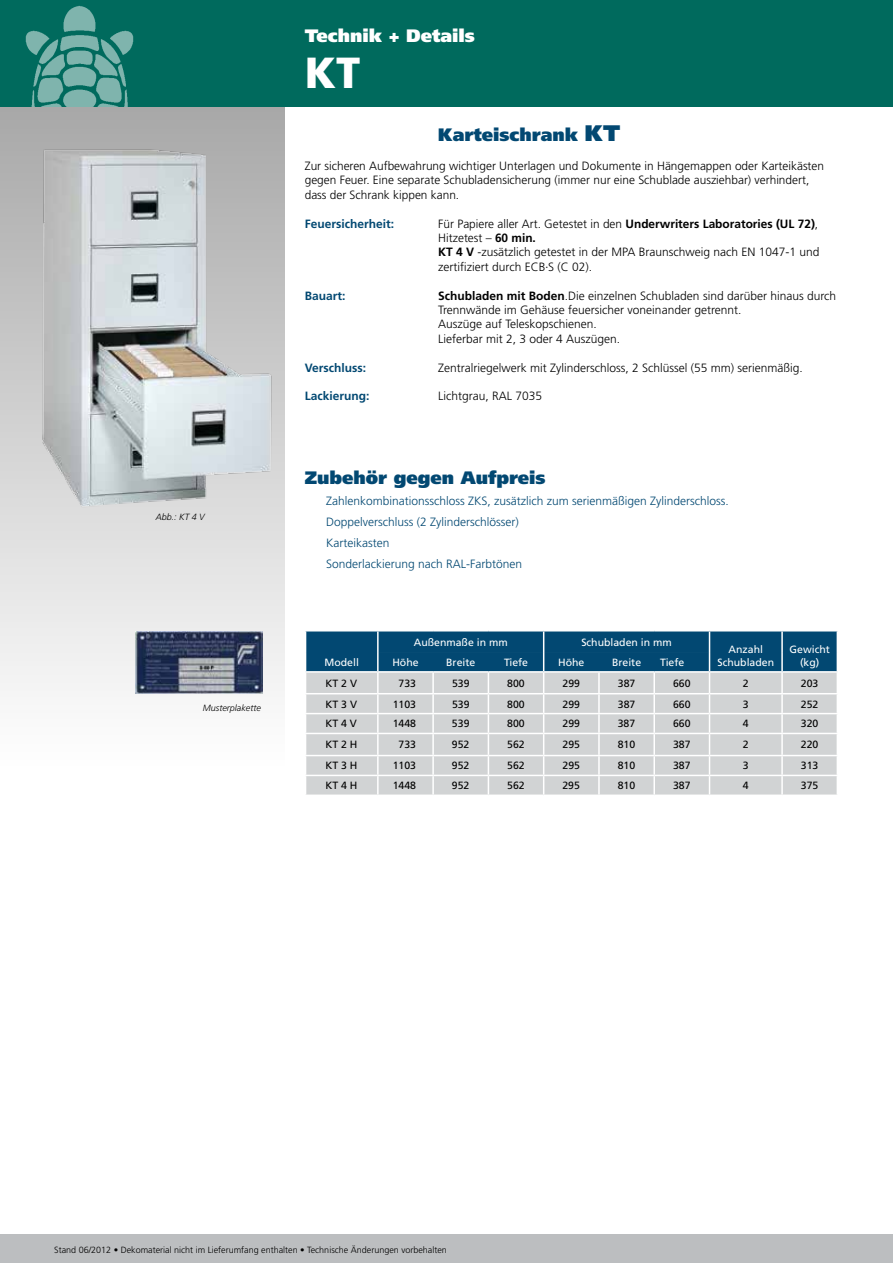
<style>
.page{position:relative;width:893px;height:1263px;background:#fff}
.page>*{position:absolute;margin:0;border:0;box-sizing:border-box;transform-origin:0 0}
.t1{font:900 43.5px "Frutiger";color:#fff}
.t2{font:900 18px "Frutiger";color:#024872}
.t3{font:900 18px "Frutiger";color:#fff}
.t4{font:300 12px/14.4px "Frutiger";color:#000}
.t5{font:300 12px/21px "Frutiger";color:#024872}
.t6{font:700 12px "Frutiger";color:#024872}
.t7{font:10.5px "Frutiger";color:#000}
.t8{font:10.5px/12.6px "Frutiger";color:#fff;text-align:center}
.t9{font:300 9px "Frutiger";color:#000}
.t10{font:italic 300 9px "Frutiger";color:#000}
.s1{font-size:22.5px}
.s2{font-weight:700}
.s3{font-stretch:condensed}
</style>
<div class="page">
<div style="left:0;top:95px;width:285px;height:703px;background:linear-gradient(to bottom,#a7a7a7,#fff)"></div>
<img style="left:136px;top:631px;width:126px;height:62px">
<div style="left:0;top:0;width:893px;height:106px;background:#006a5d"></div>
<img style="left:25px;top:5px;width:109px;height:101px">
<div style="left:0;top:1234px;width:893px;height:29px;background:#bcbec0"></div>
<img style="left:36px;top:144px;width:242px;height:373px">
<svg style="left:305px;top:631px;width:533px;height:163px;background:#a3b5c0"></svg>
<h2 class="t3" style="left:305px;top:25px;width:172px">Technik + Details</h2>
<h1 class="t1" style="left:305px;top:47px;width:57px">KT</h1>
<p class="t10" style="left:156px;top:512px;width:51px">Abb.: KT 4 V</p>
<p class="t10" style="left:203px;top:703px;width:59px">Musterplakette</p>
<h2 class="t2" style="left:438px;top:124px;width:184px">Karteischrank <span class="s1">KT</span></h2>
<p class="t4" style="left:305px;top:159px;width:521px">Zur sicheren Aufbewahrung wichtiger Unterlagen und Dokumente in Hängemappen oder Karteikästen gegen Feuer. Eine separate Schubladensicherung (immer nur eine Schublade ausziehbar) verhindert, dass der Schrank kippen kann.</p>
<p class="t6" style="left:305px;top:216px;width:91px">Feuersicherheit:</p>
<p class="t4" style="left:438px;top:216px;width:383px">Für Papiere aller Art. Getestet in den <span class="s2">Underwriters Laboratories (UL 72)</span>, Hitzetest – <span class="s2">60 min.<br>KT 4 V</span> -zusätzlich getestet in der MPA Braunschweig nach EN 1047-1 und zertifiziert durch ECB<span class="s3">·</span>S (C 02).</p>
<p class="t6" style="left:305px;top:288px;width:42px">Bauart:</p>
<p class="t4" style="left:438px;top:288px;width:399px"><span class="s2">Schubladen mit Boden</span>.Die einzelnen Schubladen sind darüber hinaus durch Trennwände im Gehäuse feuersicher voneinander getrennt.<br>Auszüge auf Teleskopschienen.<br>Lieferbar mit 2, 3 oder 4 Auszügen.</p>
<p class="t6" style="left:305px;top:360px;width:63px">Verschluss:</p>
<p class="t4" style="left:438px;top:360px;width:366px">Zentralriegelwerk mit Zylinderschloss, 2 Schlüssel (55 mm) serienmäßig.</p>
<p class="t6" style="left:305px;top:389px;width:66px">Lackierung:</p>
<p class="t4" style="left:438px;top:389px;width:106px">Lichtgrau, RAL 7035</p>
<h2 class="t2" style="left:305px;top:467px;width:242px">Zubehör gegen Aufpreis</h2>
<p class="t5" style="left:326px;top:491px;width:404px">Zahlenkombinationsschloss ZKS, zusätzlich zum serienmäßigen Zylinderschloss.<br>Doppelverschluss (2 Zylinderschlösser)<br>Karteikasten<br>Sonderlackierung nach RAL-Farbtönen</p>
<p class="t8" style="left:324px;top:656px;width:36px">Modell</p>
<p class="t8" style="left:414px;top:636px;width:95px">Außenmaße in mm</p>
<p class="t8" style="left:581px;top:636px;width:92px">Schubladen in mm</p>
<p class="t8" style="left:717px;top:643px;width:58px">Anzahl<br>Schubladen</p>
<p class="t8" style="left:790px;top:643px;width:42px">Gewicht</p>
<p class="t8" style="left:392px;top:656px;width:28px">Höhe</p>
<p class="t8" style="left:446px;top:656px;width:31px">Breite</p>
<p class="t8" style="left:504px;top:656px;width:26px">Tiefe</p>
<p class="t8" style="left:558px;top:656px;width:28px">Höhe</p>
<p class="t8" style="left:612px;top:656px;width:31px">Breite</p>
<p class="t8" style="left:660px;top:656px;width:26px">Tiefe</p>
<p class="t8" style="left:800px;top:656px;width:21px">(kg)</p>
<p class="t7" style="left:325px;top:677px;width:33px">KT 2 V</p>
<p class="t7" style="left:399px;top:677px;width:19px">733</p>
<p class="t7" style="left:452px;top:677px;width:19px">539</p>
<p class="t7" style="left:507px;top:677px;width:19px">800</p>
<p class="t7" style="left:563px;top:677px;width:19px">299</p>
<p class="t7" style="left:618px;top:677px;width:19px">387</p>
<p class="t7" style="left:673px;top:677px;width:19px">660</p>
<p class="t7" style="left:743px;top:677px;width:7px">2</p>
<p class="t7" style="left:801px;top:677px;width:19px">203</p>
<p class="t7" style="left:325px;top:698px;width:33px">KT 3 V</p>
<p class="t7" style="left:393px;top:698px;width:25px">1103</p>
<p class="t7" style="left:452px;top:698px;width:19px">539</p>
<p class="t7" style="left:507px;top:698px;width:19px">800</p>
<p class="t7" style="left:563px;top:698px;width:19px">299</p>
<p class="t7" style="left:618px;top:698px;width:19px">387</p>
<p class="t7" style="left:673px;top:698px;width:19px">660</p>
<p class="t7" style="left:743px;top:698px;width:7px">3</p>
<p class="t7" style="left:801px;top:698px;width:19px">252</p>
<p class="t7" style="left:325px;top:718px;width:33px">KT 4 V</p>
<p class="t7" style="left:393px;top:718px;width:25px">1448</p>
<p class="t7" style="left:452px;top:718px;width:19px">539</p>
<p class="t7" style="left:507px;top:718px;width:19px">800</p>
<p class="t7" style="left:562px;top:718px;width:19px">299</p>
<p class="t7" style="left:618px;top:718px;width:19px">387</p>
<p class="t7" style="left:673px;top:718px;width:19px">660</p>
<p class="t7" style="left:743px;top:718px;width:7px">4</p>
<p class="t7" style="left:801px;top:718px;width:19px">320</p>
<p class="t7" style="left:325px;top:739px;width:34px">KT 2 H</p>
<p class="t7" style="left:399px;top:739px;width:19px">733</p>
<p class="t7" style="left:452px;top:739px;width:19px">952</p>
<p class="t7" style="left:507px;top:739px;width:19px">562</p>
<p class="t7" style="left:562px;top:739px;width:19px">295</p>
<p class="t7" style="left:618px;top:739px;width:19px">810</p>
<p class="t7" style="left:673px;top:739px;width:19px">387</p>
<p class="t7" style="left:743px;top:739px;width:7px">2</p>
<p class="t7" style="left:801px;top:739px;width:19px">220</p>
<p class="t7" style="left:325px;top:760px;width:34px">KT 3 H</p>
<p class="t7" style="left:393px;top:760px;width:25px">1103</p>
<p class="t7" style="left:452px;top:760px;width:19px">952</p>
<p class="t7" style="left:507px;top:760px;width:19px">562</p>
<p class="t7" style="left:562px;top:760px;width:19px">295</p>
<p class="t7" style="left:618px;top:760px;width:19px">810</p>
<p class="t7" style="left:673px;top:760px;width:19px">387</p>
<p class="t7" style="left:743px;top:760px;width:7px">3</p>
<p class="t7" style="left:801px;top:760px;width:19px">313</p>
<p class="t7" style="left:325px;top:779px;width:34px">KT 4 H</p>
<p class="t7" style="left:393px;top:779px;width:25px">1448</p>
<p class="t7" style="left:452px;top:779px;width:19px">952</p>
<p class="t7" style="left:507px;top:779px;width:19px">562</p>
<p class="t7" style="left:562px;top:779px;width:19px">295</p>
<p class="t7" style="left:618px;top:779px;width:19px">810</p>
<p class="t7" style="left:673px;top:779px;width:19px">387</p>
<p class="t7" style="left:743px;top:779px;width:7px">4</p>
<p class="t7" style="left:801px;top:779px;width:19px">375</p>
<p class="t9" style="left:54px;top:1244px;width:394px">Stand 06/2012 • Dekomaterial nicht im Lieferumfang enthalten • Technische Änderungen vorbehalten</p>
</div>
